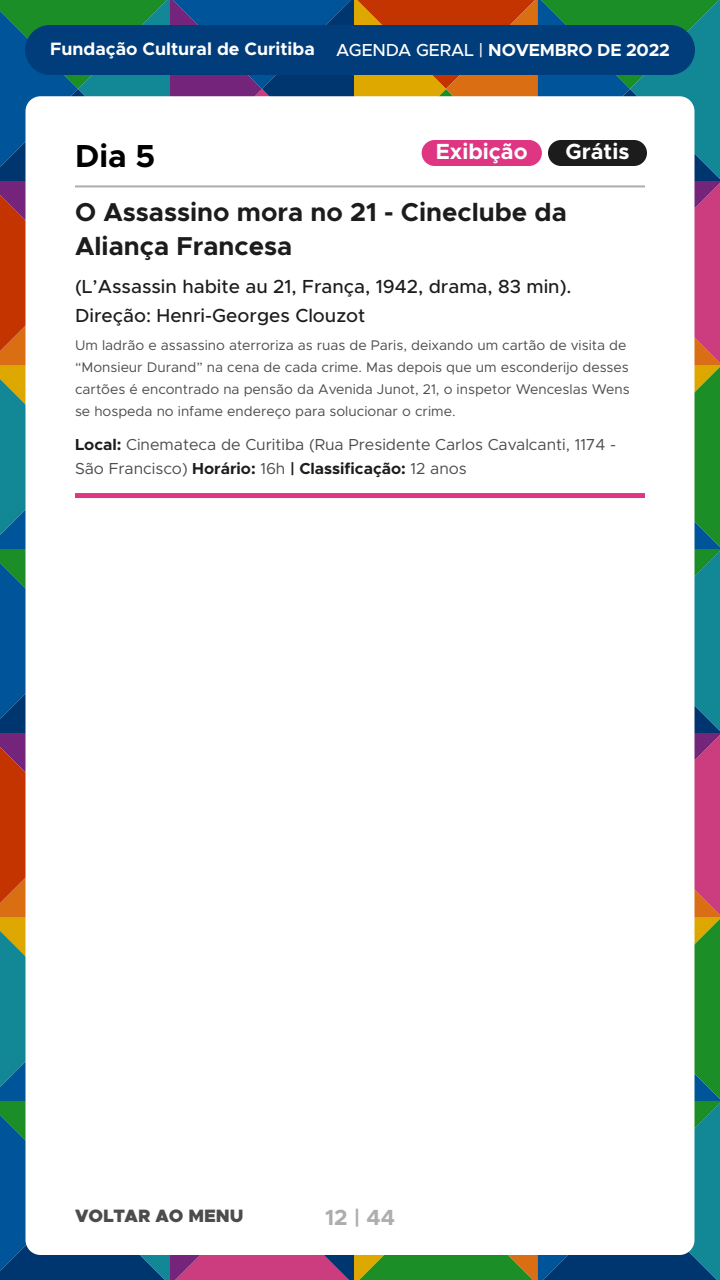
<style>
.page{position:relative;width:720px;height:1280px;background:#fff}
.page>*{position:absolute;margin:0;border:0;box-sizing:border-box;transform-origin:0 0}
.t1{font:700 32px "Metropolis";color:#000}
.t2{font:700 26px/34px "Metropolis";color:#1c1c1c}
.t3{font:700 22px "Metropolis";color:#fff}
.t4{font:700 22px "Metropolis";color:#adadad}
.t5{font:500 19px/28.8px "Metropolis";color:#1c1c1c}
.t6{font:700 18px "Metropolis";color:#fff}
.t7{font:900 18px "Metropolis";color:#4c4c4c}
.t8{font:16px/24px "Metropolis";color:#4c4c4c}
.t9{font:14px/22px "Metropolis";color:#4c4c4c}
.s1{font-weight:500;font-size:17.5px}
.s2{font-size:17.5px}
.s3{font-weight:700;color:#1c1c1c}
</style>
<div class="page">
<img style="left:0;top:0;width:720px;height:1280px">
<div style="left:25px;top:25px;width:670px;height:50px;background:#003d7a;border-radius:25px"></div>
<div style="left:26px;top:96px;width:668px;height:1159px;background:#fff;border-radius:15px"></div>
<hr style="left:75px;top:185px;width:570px;height:2px;background:#adadad">
<div style="left:75px;top:493px;width:570px;height:5px;background:#de3682"></div>
<div style="left:548px;top:140px;width:99px;height:26px;background:#1c1c1c;border-radius:13px"></div>
<div style="left:422px;top:140px;width:120px;height:26px;background:#de3682;border-radius:13px"></div>
<p class="t6" style="left:50px;top:38px;width:622px">Fundação Cultural de Curitiba <span class="s1">AGENDA GERAL |</span> <span class="s2">NOVEMBRO DE 2022</span></p>
<h3 class="t3" style="left:436px;top:138px;width:93px">Exibição</h3>
<h3 class="t3" style="left:566px;top:138px;width:65px">Grátis</h3>
<h1 class="t1" style="left:75px;top:136px;width:82px">Dia 5</h1>
<h2 class="t2" style="left:75px;top:196px;width:493px">O Assassino mora no 21 - Cineclube da<br>Aliança Francesa</h2>
<h3 class="t5" style="left:75px;top:272px;width:498px">(L’Assassin habite au 21, França, 1942, drama, 83 min).<br>Direção: Henri-Georges Clouzot</h3>
<p class="t9" style="left:75px;top:334px;width:556px">Um ladrão e assassino aterroriza as ruas de Paris, deixando um cartão de visita de “Monsieur Durand” na cena de cada crime. Mas depois que um esconderijo desses cartões é encontrado na pensão da Avenida Junot, 21, o inspetor Wenceslas Wens se hospeda no infame endereço para solucionar o crime.</p>
<p class="t8" style="left:75px;top:433px;width:543px"><span class="s3">Local:</span> Cinemateca de Curitiba (Rua Presidente Carlos Cavalcanti, 1174 -<br>São Francisco) <span class="s3">Horário:</span> 16h <span class="s3">| Classificação:</span> 12 anos</p>
<p class="t7" style="left:75px;top:1204px;width:170px">VOLTAR AO MENU</p>
<h3 class="t4" style="left:325px;top:1203px;width:71px">12 | 44</h3>
</div>
